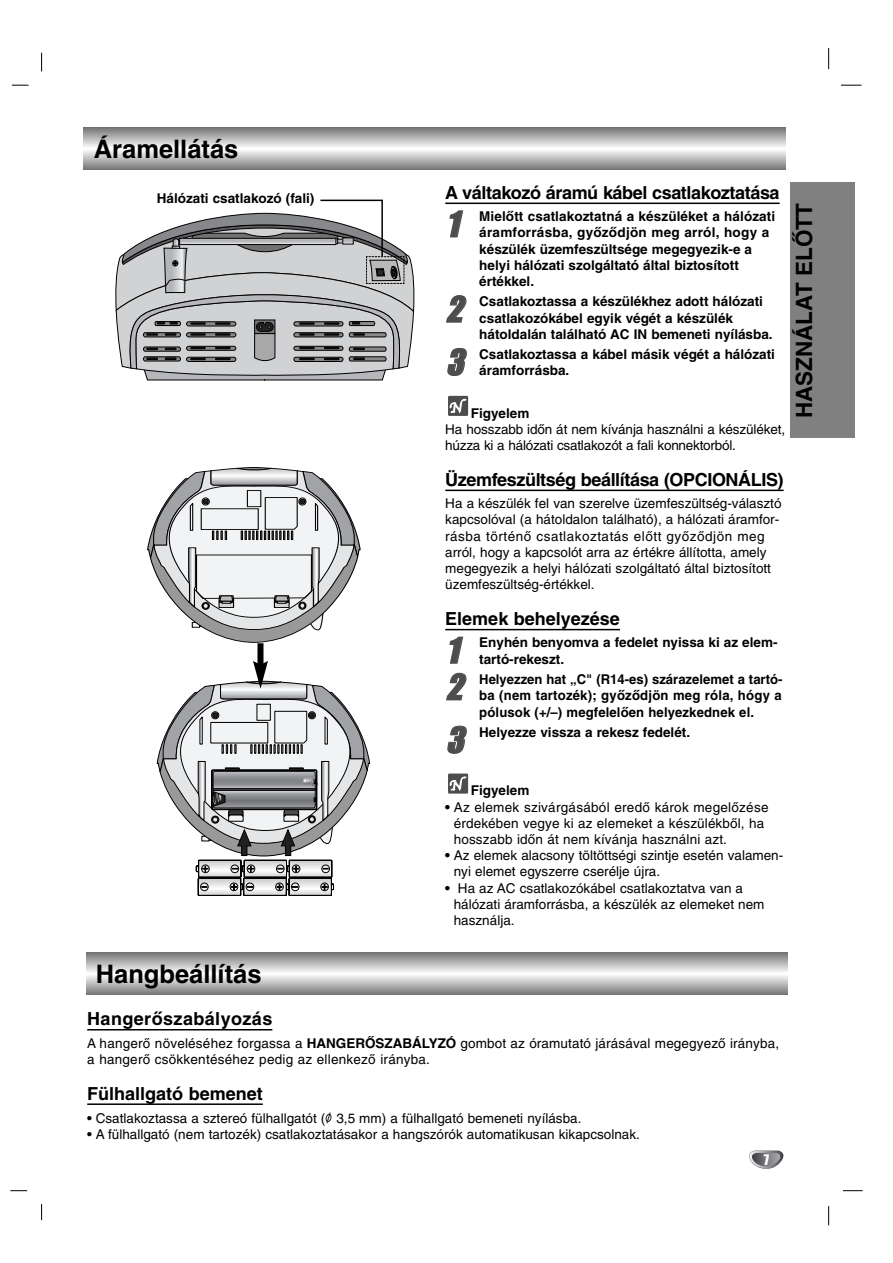
<style>
.page{position:relative;width:893px;height:1263px;background:#fff}
.page>*{position:absolute;margin:0;border:0;box-sizing:border-box;transform-origin:0 0}
.t1{font:italic 32.85px "Impact";color:#4d4d4d}
.t2{font:700 25.5px "Helvetica CE";color:#000}
.t3{font:700 22.5px "Helvetica CE";color:#000}
.t4{font:700 18px "Helvetica CE";letter-spacing:-.02em;color:#000}
.t5{font:700 18px "Helvetica CE";color:#000}
.t6{font:700 18px "Helvetica CE";letter-spacing:.025em;color:#000}
.t7{font:13.5px/16.2px "Helvetica CE";color:#000}
.t8{font:700 13.5px/16.2px "Helvetica CE";color:#000}
.t9{font:13.5px "Impact";color:#fff}
.s1{font-weight:700}
</style>
<div class="page">
<svg style="left:41px;top:53px;width:1px;height:18px"></svg>
<svg style="left:12px;top:85px;width:17px;height:1px"></svg>
<svg style="left:828px;top:48px;width:1px;height:21px"></svg>
<svg style="left:841px;top:85px;width:20px;height:1px"></svg>
<svg style="left:843px;top:1190px;width:19px;height:1px"></svg>
<svg style="left:828px;top:1206px;width:1px;height:19px"></svg>
<svg style="left:41px;top:1204px;width:1px;height:16px"></svg>
<svg style="left:10px;top:1190px;width:17px;height:1px"></svg>
<div style="left:84px;top:127px;width:701px;height:43px;background:#707070"></div>
<div style="left:84px;top:128px;width:701px;height:41px;background:#777"></div>
<div style="left:84px;top:129px;width:701px;height:39px;background:#7e7e7e"></div>
<div style="left:84px;top:130px;width:701px;height:37px;background:#858585"></div>
<div style="left:84px;top:131px;width:701px;height:35px;background:#8c8c8c"></div>
<div style="left:84px;top:132px;width:701px;height:33px;background:#929292"></div>
<div style="left:84px;top:133px;width:701px;height:31px;background:#999"></div>
<div style="left:84px;top:134px;width:701px;height:29px;background:#a0a0a0"></div>
<div style="left:84px;top:135px;width:701px;height:27px;background:#a7a7a7"></div>
<div style="left:84px;top:136px;width:701px;height:25px;background:#aeaeae"></div>
<div style="left:84px;top:137px;width:701px;height:23px;background:#b4b4b4"></div>
<div style="left:84px;top:138px;width:701px;height:21px;background:#bababa"></div>
<div style="left:84px;top:139px;width:701px;height:19px;background:#c1c1c1"></div>
<div style="left:84px;top:140px;width:701px;height:17px;background:#c8c8c8"></div>
<div style="left:84px;top:141px;width:701px;height:15px;background:#cfcfcf"></div>
<div style="left:84px;top:142px;width:701px;height:13px;background:#d6d6d6"></div>
<div style="left:84px;top:143px;width:701px;height:11px;background:#dcdcdc"></div>
<div style="left:84px;top:144px;width:701px;height:9px;background:#e3e3e3"></div>
<div style="left:84px;top:145px;width:701px;height:7px;background:#eaeaea"></div>
<div style="left:84px;top:146px;width:701px;height:5px;background:#f1f1f1"></div>
<hr style="left:84px;top:147px;width:701px;height:3px;background:#f8f8f8">
<hr style="left:84px;top:148px;width:701px;height:1px;background:#fefefe">
<hr style="left:84px;top:149px;width:701px;height:1px;background:#fff">
<div style="left:790px;top:183px;width:65px;height:255px;background:#808080"></div>
<svg style="left:753px;top:1150px;width:27px;height:1px"></svg>
<svg style="left:749px;top:1151px;width:35px;height:18px"></svg>
<hr style="left:445px;top:203px;width:334px;height:1px;background:#000">
<hr style="left:445px;top:490px;width:338px;height:1px;background:#000">
<hr style="left:445px;top:629px;width:175px;height:1px;background:#000">
<svg style="left:468px;top:774px;width:1px;height:19px"></svg>
<div style="left:448px;top:774px;width:20px;height:20px;background:#4d4d4d"></div>
<svg style="left:449px;top:777px;width:17px;height:14px"></svg>
<div style="left:448px;top:396px;width:20px;height:20px;background:#4d4d4d"></div>
<svg style="left:449px;top:399px;width:17px;height:14px"></svg>
<div style="left:86px;top:953px;width:701px;height:42px;background:#737373"></div>
<div style="left:86px;top:954px;width:701px;height:40px;background:#7a7a7a"></div>
<div style="left:86px;top:955px;width:701px;height:38px;background:#818181"></div>
<div style="left:86px;top:956px;width:701px;height:36px;background:#888"></div>
<div style="left:86px;top:957px;width:701px;height:34px;background:#8f8f8f"></div>
<div style="left:86px;top:958px;width:701px;height:32px;background:#959595"></div>
<div style="left:86px;top:959px;width:701px;height:30px;background:#9c9c9c"></div>
<div style="left:86px;top:960px;width:701px;height:28px;background:#a3a3a3"></div>
<div style="left:86px;top:961px;width:701px;height:26px;background:#aaa"></div>
<div style="left:86px;top:962px;width:701px;height:24px;background:#b0b0b0"></div>
<div style="left:86px;top:962px;width:701px;height:23px;background:#b4b4b4"></div>
<div style="left:86px;top:963px;width:701px;height:21px;background:#b9b9b9"></div>
<div style="left:86px;top:964px;width:701px;height:20px;background:#bdbdbd"></div>
<div style="left:86px;top:964px;width:701px;height:19px;background:#c1c1c1"></div>
<div style="left:86px;top:965px;width:701px;height:17px;background:#c7c7c7"></div>
<div style="left:86px;top:966px;width:701px;height:16px;background:#cbcbcb"></div>
<div style="left:86px;top:967px;width:701px;height:14px;background:#d2d2d2"></div>
<div style="left:86px;top:968px;width:701px;height:12px;background:#d9d9d9"></div>
<div style="left:86px;top:969px;width:701px;height:10px;background:#dfdfdf"></div>
<div style="left:86px;top:970px;width:701px;height:8px;background:#e6e6e6"></div>
<div style="left:86px;top:971px;width:701px;height:6px;background:#ededed"></div>
<hr style="left:86px;top:972px;width:701px;height:4px;background:#f4f4f4">
<hr style="left:86px;top:973px;width:701px;height:1px;background:#fefefe">
<hr style="left:86px;top:974px;width:701px;height:1px;background:#fff">
<hr style="left:87px;top:1029px;width:185px;height:2px;background:#000">
<hr style="left:87px;top:1103px;width:176px;height:2px;background:#000">
<svg style="left:326px;top:1112px;width:5px;height:12px"></svg>
<svg style="left:147px;top:467px;width:213px;height:176px"></svg>
<div style="left:257px;top:643px;width:6px;height:23px;background:#000"></div>
<svg style="left:157px;top:661px;width:213px;height:235px"></svg>
<svg style="left:115px;top:199px;width:299px;height:181px;background:#b3b4b5"></svg>
<div style="left:152px;top:192px;width:164px;height:17px;background:#fff"></div>
<h2 class="t2" style="left:94px;top:140px;width:146px">Áramellátás</h2>
<p class="t8" style="left:157px;top:191px;width:159px">Hálózati csatlakozó (fali)</p>
<h3 class="t4" style="left:445px;top:186px;width:336px">A váltakozó áramú kábel csatlakoztatása</h3>
<h1 class="t1" style="left:446px;top:213px;width:20px">1</h1>
<p class="t8" style="left:479px;top:209px;width:297px">Mielőtt csatlakoztatná a készüléket a hálózati áramforrásba, győződjön meg arról, hogy a készülék üzemfeszültsége megegyezik-e a helyi hálózati szolgáltató által biztosított értékkel.</p>
<h1 class="t1" style="left:446px;top:299px;width:18px">2</h1>
<p class="t8" style="left:479px;top:295px;width:295px">Csatlakoztassa a készülékhez adott hálózati csatlakozókábel egyik végét a készülék hátoldalán található AC IN bemeneti nyílásba.</p>
<h1 class="t1" style="left:446px;top:352px;width:25px">3</h1>
<p class="t8" style="left:479px;top:348px;width:297px">Csatlakoztassa a kábel másik végét a hálózati áramforrásba.</p>
<p class="t8" style="left:471px;top:406px;width:60px">Figyelem</p>
<p class="t7" style="left:445px;top:422px;width:341px">Ha hosszabb időn át nem kívánja használni a készüléket, húzza ki a hálózati csatlakozót a fali konnektorból.</p>
<h3 class="t4" style="left:445px;top:473px;width:340px">Üzemfeszültség beállítása (OPCIONÁLIS)</h3>
<p class="t7" style="left:445px;top:497px;width:338px">Ha a készülék fel van szerelve üzemfeszültség-választó kapcsolóval (a hátoldalon található), a hálózati áramfor&shy;rásba történő csatlakoztatás előtt győződjön meg arról, hogy a kapcsolót arra az értékre állította, amely megegyezik a helyi hálózati szolgáltató által biztosított üzemfeszültség-értékkel.</p>
<h3 class="t5" style="left:445px;top:612px;width:176px">Elemek behelyezése</h3>
<h1 class="t1" style="left:446px;top:640px;width:20px">1</h1>
<p class="t8" style="left:479px;top:636px;width:300px">Enyhén benyomva a fedelet nyissa ki az elem&shy;tartó-rekeszt.</p>
<h1 class="t1" style="left:446px;top:676px;width:18px">2</h1>
<p class="t8" style="left:479px;top:672px;width:305px;text-align:justify">Helyezzen hat „C" (R14-es) szárazelemet a tartó&shy;ba (nem tartozék); győződjön meg róla, hógy a pólusok (+/–) megfelelően helyezkednek el.</p>
<h1 class="t1" style="left:446px;top:729px;width:25px">3</h1>
<p class="t8" style="left:479px;top:725px;width:212px">Helyezze vissza a rekesz fedelét.</p>
<p class="t8" style="left:471px;top:784px;width:60px">Figyelem</p>
<p class="t7" style="left:454px;top:800px;width:316px;text-indent:-9px"><span class="s1">•</span> Az elemek szivárgásából eredő károk megelőzése érdekében vegye ki az elemeket a készülékből, ha hosszabb időn át nem kívánja használni azt.</p>
<p class="t7" style="left:454px;top:848px;width:331px;text-indent:-9px"><span class="s1">•</span> Az elemek alacsony töltöttségi szintje esetén valamen&shy;nyi elemet egyszerre cserélje újra.</p>
<p class="t7" style="left:454px;top:881px;width:312px;text-indent:-9px"><span class="s1">•</span> Ha az AC csatlakozókábel csatlakoztatva van a hálózati áramforrásba, a készülék az elemeket nem használja.</p>
<h3 class="t3" style="left:795px;top:418px;width:217px;rotate:-90deg">HASZNÁLAT ELŐTT</h3>
<h2 class="t2" style="left:96px;top:965px;width:167px">Hangbeállítás</h2>
<h3 class="t6" style="left:87px;top:1012px;width:187px">Hangerőszabályozás</h3>
<p class="t7" style="left:87px;top:1036px;width:693px">A hangerő növeléséhez forgassa a <span class="s1">HANGERŐSZABÁLYZÓ</span> gombot az óramutató járásával megegyező irányba, a hangerő csökkentéséhez pedig az ellenkező irányba.</p>
<h3 class="t5" style="left:87px;top:1087px;width:177px">Fülhallgató bemenet</h3>
<p class="t7" style="left:87px;top:1111px;width:495px">• Csatlakoztassa a sztereó fülhallgatót ( 3,5 mm) a fülhallgató bemeneti nyílásba.</p>
<p class="t7" style="left:87px;top:1127px;width:554px">• A fülhallgató (nem tartozék) csatlakoztatásakor a hangszórók automatikusan kikapcsolnak.</p>
<p class="t9" style="left:763px;top:1155px;width:7px">7</p>
</div>
